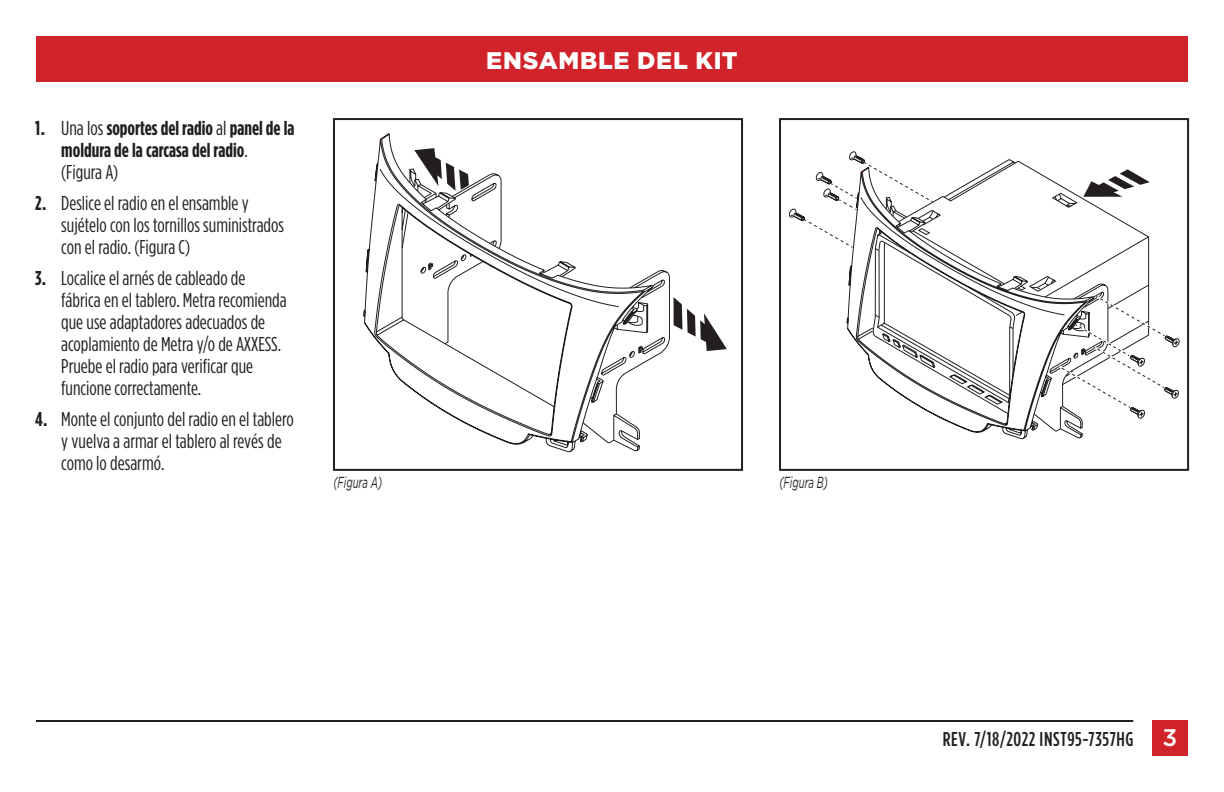
<style>
.page{position:relative;width:1224px;height:792px;background:#fff}
.page>*{position:absolute;margin:0;border:0;box-sizing:border-box;transform-origin:0 0}
.t1{font:900 24px "Gotham";letter-spacing:.03em;color:#fff}
.t2{font:20px/22px "Gotham Condensed";color:#231f20}
.t3{font:700 20px/22px "Gotham Condensed";color:#231f20}
.t4{font:500 20px "Gotham Condensed";letter-spacing:.03em;color:#231f20}
.t5{font:italic 16px "Gotham";color:#231f20;scale:.6 1}
.s1{font-weight:400}
.s2{font-weight:700}
.s3{font-family:"Gotham";font-size:24px;color:#fff}
</style>
<div class="page">
<div style="left:36px;top:36px;width:1152px;height:45px;background:#d1232a"></div>
<hr style="left:36px;top:720px;width:1097px;height:2px;background:#231f20">
<div style="left:1152px;top:720px;width:36px;height:36px;background:#d1232a"></div>
<svg style="left:364px;top:133px;width:37px;height:248px"></svg>
<svg style="left:401px;top:168px;width:239px;height:284px"></svg>
<svg style="left:414px;top:148px;width:162px;height:130px"></svg>
<svg style="left:582px;top:270px;width:145px;height:174px"></svg>
<div style="left:333px;top:118px;width:410px;height:353px;border:2px solid #231f20"></div>
<svg style="left:789px;top:152px;width:390px;height:280px"></svg>
<div style="left:779px;top:118px;width:410px;height:353px;border:2px solid #231f20"></div>
<p class="t3" style="left:61px;top:116px;width:235px;text-indent:-26px">1. <span class="s1">Una los</span> soportes del radio <span class="s1">al</span> panel de la moldura de la carcasa del radio<span class="s1">.<br>(Figura A)</span></p>
<p class="t2" style="left:61px;top:192px;width:224px;text-indent:-26px"><span class="s2">2.</span> Deslice el radio en el ensamble y sujételo con los tornillos suministrados con el radio. (Figura C)</p>
<p class="t2" style="left:61px;top:267px;width:227px;text-indent:-26px"><span class="s2">3.</span> Localice el arnés de cableado de fábrica en el tablero. Metra recomienda que use adaptadores adecuados de acoplamiento de Metra y/o de AXXESS.<br>Pruebe el radio para verificar que funcione correctamente.</p>
<p class="t2" style="left:61px;top:408px;width:234px;text-indent:-26px"><span class="s2">4.</span> Monte el conjunto del radio en el tablero y vuelva a armar el tablero al revés de como lo desarmó.</p>
<p class="t1" style="left:486px;top:47px;width:253px">ENSAMBLE DEL KIT</p>
<p class="t5" style="left:333px;top:473px;width:83px">(Figura A)</p>
<p class="t5" style="left:779px;top:473px;width:82px">(Figura B)</p>
<p class="t4" style="left:943px;top:728px;width:236px">REV. 7/18/2022 INST95-7357HG <span class="s3">3</span></p>
</div>
